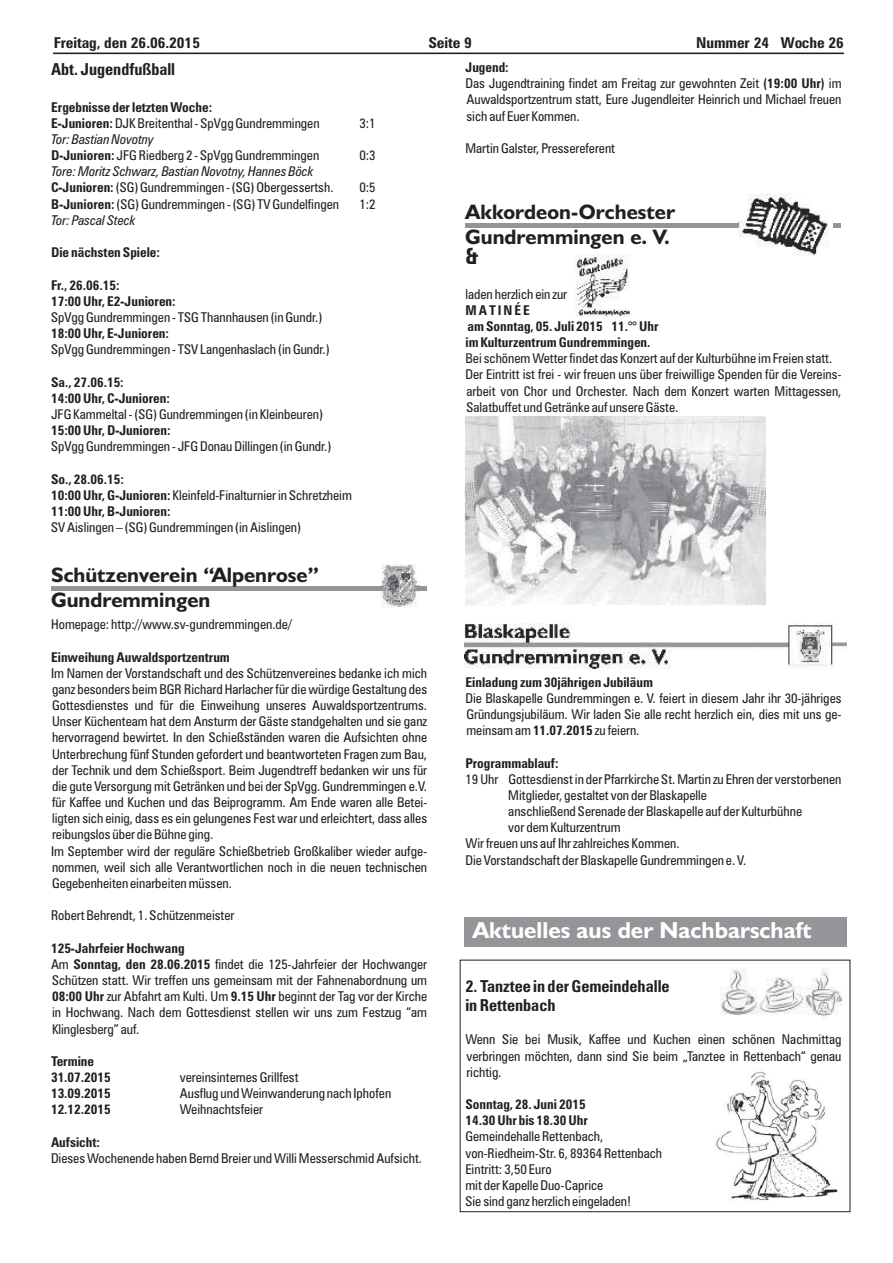
<style>
.page{position:relative;width:893px;height:1263px;background:#fff}
.page>*{position:absolute;margin:0;border:0;box-sizing:border-box;transform-origin:0 0}
.t1{font:700 24px "Humanist 521 BT";color:#fff}
.t2{font:700 23.25px "Humanist 521 BT";color:#fff}
.t3{font:700 condensed 22.5px "Zurich BT";color:#231f20}
.t4{font:700 21px/25.2px "Humanist 521 BT";color:#231f20}
.t5{font:700 condensed 16.5px "Zurich BT";color:#231f20}
.t6{font:700 condensed 15px "Zurich BT";letter-spacing:-.005em;color:#231f20;scale:1.04 1}
.t7{font:condensed 13.5px/16.2px "Zurich BT";color:#231f20}
.t8{font:700 condensed 13.5px/16.2px "Zurich BT";color:#231f20}
.t9{font:italic condensed 13.5px/16.2px "Zurich BT";color:#231f20}
.s1{font-weight:700}
.s2{font-weight:700;font-style:normal}
.s3{font-style:normal}
.s4{font-weight:400}
</style>
<div class="page">
<hr style="left:53px;top:53px;width:791px;height:1px;background:#231f20">
<img style="left:575px;top:255px;width:55px;height:63px">
<hr style="left:465px;top:223px;width:376px;height:4px;background:#939598">
<img style="left:739px;top:193px;width:93px;height:63px">
<img style="left:465px;top:417px;width:300px;height:188px">
<hr style="left:51px;top:586px;width:376px;height:4px;background:#939598">
<img style="left:381px;top:564px;width:38px;height:44px">
<img style="left:464px;top:624px;width:383px;height:44px">
<div style="left:464px;top:917px;width:382px;height:29px;background:#939598"></div>
<img style="left:720px;top:969px;width:122px;height:48px">
<img style="left:714px;top:1072px;width:124px;height:130px">
<div style="left:460px;top:960px;width:390px;height:252px;border:1px solid #231f20"></div>
<p class="t6" style="left:54px;top:37px;width:142px">Freitag, den 26.06.2015</p>
<p class="t6" style="left:428px;top:37px;width:43px">Seite 9</p>
<p class="t6" style="left:696px;top:37px;width:144px">Nummer 24 Woche 26</p>
<p class="t5" style="left:51px;top:63px;width:126px">Abt. Jugendfußball</p>
<p class="t7" style="left:465px;top:60px;width:378px"><span class="s1">Jugend:<br></span>Das Jugendtraining findet am Freitag zur gewohnten Zeit <span class="s1">(19:00 Uhr)</span> im<br>Auwaldsportzentrum statt, Eure Jugendleiter Heinrich und Michael freuen</p>
<p class="t8" style="left:51px;top:100px;width:163px">Ergebnisse der letzten Woche:</p>
<p class="t7" style="left:466px;top:109px;width:115px">sich auf Euer Kommen.</p>
<p class="t7" style="left:51px;top:116px;width:270px"><span class="s1">E-Junioren:</span> DJK Breitenthal - SpVgg Gundremmingen</p>
<p class="t7" style="left:359px;top:116px;width:18px">3:1</p>
<p class="t9" style="left:51px;top:132px;width:104px">Tor: Bastian Novotny</p>
<p class="t7" style="left:465px;top:141px;width:151px">Martin Galster, Pressereferent</p>
<p class="t7" style="left:51px;top:149px;width:270px"><span class="s1">D-Junioren:</span> JFG Riedberg 2 - SpVgg Gundremmingen</p>
<p class="t7" style="left:359px;top:149px;width:18px">0:3</p>
<p class="t9" style="left:51px;top:165px;width:284px">Tore: Moritz Schwarz, Bastian Novotny, Hannes Böck<br><span class="s2">C-Junioren:</span> <span class="s3">(SG) Gundremmingen - (SG) Obergessertsh.</span></p>
<p class="t7" style="left:359px;top:181px;width:18px">0:5</p>
<p class="t7" style="left:51px;top:197px;width:289px"><span class="s1">B-Junioren:</span> (SG) Gundremmingen - (SG) TV Gundelfingen</p>
<p class="t7" style="left:359px;top:197px;width:18px">1:2</p>
<p class="t9" style="left:51px;top:213px;width:86px">Tor: Pascal Steck</p>
<p class="t8" style="left:51px;top:246px;width:110px">Die nächsten Spiele:</p>
<h3 class="t3" style="left:465px;top:248px;width:14px">&amp;</h3>
<p class="t8" style="left:51px;top:278px;width:70px">Fr., 26.06.15:</p>
<p class="t7" style="left:465px;top:287px;width:103px">laden herzlich ein zur</p>
<p class="t8" style="left:51px;top:294px;width:126px">17:00 Uhr, E2-Junioren:</p>
<h3 class="t4" style="left:465px;top:201px;width:211px">Akkordeon-Orchester<br>Gundremmingen e. V.</h3>
<p class="t8" style="left:465px;top:303px;width:66px">M A T I N É E</p>
<p class="t7" style="left:51px;top:310px;width:273px">SpVgg Gundremmingen - TSG Thannhausen (in Gundr.)</p>
<p class="t8" style="left:467px;top:319px;width:192px">am Sonntag, 05. Juli 2015 11.°° Uhr</p>
<p class="t8" style="left:51px;top:326px;width:119px">18:00 Uhr, E-Junioren:</p>
<p class="t8" style="left:465px;top:335px;width:187px">im Kulturzentrum Gundremmingen.</p>
<p class="t7" style="left:51px;top:343px;width:280px">SpVgg Gundremmingen - TSV Langenhaslach (in Gundr.)</p>
<p class="t7" style="left:465px;top:352px;width:378px">Bei schönem Wetter findet das Konzert auf der Kulturbühne im Freien statt.<br>Der Eintritt ist frei - wir freuen uns über freiwillige Spenden für die Vereins-</p>
<p class="t8" style="left:51px;top:375px;width:74px">Sa., 27.06.15:</p>
<p class="t7" style="left:466px;top:384px;width:377px">arbeit von Chor und Orchester. Nach dem Konzert warten Mittagessen,</p>
<p class="t8" style="left:51px;top:391px;width:120px">14:00 Uhr, C-Junioren:</p>
<p class="t7" style="left:466px;top:400px;width:213px">Salatbuffet und Getränke auf unsere Gäste.</p>
<p class="t7" style="left:51px;top:407px;width:273px">JFG Kammeltal - (SG) Gundremmingen (in Kleinbeuren)</p>
<p class="t8" style="left:51px;top:423px;width:121px">15:00 Uhr, D-Junioren:</p>
<p class="t7" style="left:51px;top:440px;width:282px">SpVgg Gundremmingen - JFG Donau Dillingen (in Gundr.)</p>
<p class="t8" style="left:51px;top:472px;width:302px">So., 28.06.15:<br>10:00 Uhr, G-Junioren: <span class="s4">Kleinfeld-Finalturnier in Schretzheim<br></span>11:00 Uhr, B-Junioren:</p>
<p class="t7" style="left:51px;top:521px;width:251px">SV Aislingen – (SG) Gundremmingen (in Aislingen)</p>
<h3 class="t4" style="left:51px;top:564px;width:269px">Schützenverein “Alpenrose”<br>Gundremmingen</h3>
<p class="t7" style="left:51px;top:618px;width:242px">Homepage: http://www.sv-gundremmingen.de/</p>
<p class="t8" style="left:51px;top:650px;width:180px">Einweihung Auwaldsportzentrum</p>
<p class="t7" style="left:51px;top:666px;width:378px">Im Namen der Vorstandschaft und des Schützenvereines bedanke ich mich</p>
<p class="t7" style="left:52px;top:682px;width:377px">ganz besonders beim BGR Richard Harlacher für die würdige Gestaltung des</p>
<p class="t7" style="left:52px;top:698px;width:377px">Gottesdienstes und für die Einweihung unseres Auwaldsportzentrums.</p>
<p class="t7" style="left:52px;top:715px;width:377px">Unser Küchenteam hat dem Ansturm der Gäste standgehalten und sie ganz</p>
<p class="t7" style="left:52px;top:731px;width:377px">hervorragend bewirtet. In den Schießständen waren die Aufsichten ohne<br>Unterbrechung fünf Stunden gefordert und beantworteten Fragen zum Bau,</p>
<p class="t7" style="left:52px;top:763px;width:377px">der Technik und dem Schießsport. Beim Jugendtreff bedanken wir uns für</p>
<p class="t7" style="left:52px;top:779px;width:377px">die gute Versorgung mit Getränken und bei der SpVgg. Gundremmingen e.V.</p>
<p class="t7" style="left:52px;top:795px;width:377px">für Kaffee und Kuchen und das Beiprogramm. Am Ende waren alle Betei-</p>
<p class="t7" style="left:52px;top:812px;width:377px">ligten sich einig, dass es ein gelungenes Fest war und erleichtert, dass alles</p>
<p class="t7" style="left:52px;top:828px;width:163px">reibungslos über die Bühne ging.</p>
<p class="t7" style="left:51px;top:844px;width:378px">Im September wird der reguläre Schießbetrieb Großkaliber wieder aufge-</p>
<p class="t7" style="left:52px;top:860px;width:377px">nommen, weil sich alle Verantwortlichen noch in die neuen technischen<br>Gegebenheiten einarbeiten müssen.</p>
<p class="t7" style="left:51px;top:909px;width:185px">Robert Behrendt, 1. Schützenmeister</p>
<p class="t7" style="left:51px;top:941px;width:378px"><span class="s1">125-Jahrfeier Hochwang<br></span>Am <span class="s1">Sonntag, den 28.06.2015</span> findet die 125-Jahrfeier der Hochwanger<br>Schützen statt. Wir treffen uns gemeinsam mit der Fahnenabordnung um</p>
<p class="t7" style="left:52px;top:990px;width:377px"><span class="s1">08:00 Uhr</span> zur Abfahrt am Kulti. Um <span class="s1">9.15 Uhr</span> beginnt der Tag vor der Kirche</p>
<p class="t7" style="left:52px;top:1006px;width:377px">in Hochwang. Nach dem Gottesdienst stellen wir uns zum Festzug “am<br>Klinglesberg” auf.</p>
<p class="t8" style="left:51px;top:1054px;width:45px">Termine</p>
<p class="t8" style="left:51px;top:1070px;width:61px">31.07.2015</p>
<p class="t7" style="left:180px;top:1070px;width:120px">vereinsinternes Grillfest</p>
<p class="t8" style="left:51px;top:1087px;width:61px">13.09.2015</p>
<p class="t7" style="left:180px;top:1087px;width:213px">Ausflug und Weinwanderung nach Iphofen</p>
<p class="t8" style="left:51px;top:1103px;width:61px">12.12.2015</p>
<p class="t7" style="left:180px;top:1103px;width:85px">Weihnachtsfeier</p>
<p class="t8" style="left:51px;top:1135px;width:51px">Aufsicht:</p>
<p class="t7" style="left:51px;top:1151px;width:373px">Dieses Wochenende haben Bernd Breier und Willi Messerschmid Aufsicht.</p>
<p class="t8" style="left:465px;top:675px;width:189px">Einladung zum 30jährigen Jubiläum</p>
<p class="t7" style="left:465px;top:691px;width:378px">Die Blaskapelle Gundremmingen e. V. feiert in diesem Jahr ihr 30-jähriges</p>
<p class="t7" style="left:466px;top:707px;width:377px">Gründungsjubiläum. Wir laden Sie alle recht herzlich ein, dies mit uns ge-</p>
<p class="t7" style="left:466px;top:724px;width:175px">meinsam am <span class="s1">11.07.2015</span> zu feiern.</p>
<p class="t8" style="left:465px;top:756px;width:95px">Programmablauf:</p>
<p class="t7" style="left:465px;top:772px;width:378px">19 Uhr Gottesdienst in der Pfarrkirche St. Martin zu Ehren der verstorbenen</p>
<p class="t7" style="left:508px;top:788px;width:200px">Mitglieder, gestaltet von der Blaskapelle</p>
<p class="t7" style="left:508px;top:804px;width:295px">anschließend Serenade der Blaskapelle auf der Kulturbühne</p>
<p class="t7" style="left:508px;top:821px;width:114px">vor dem Kulturzentrum</p>
<p class="t7" style="left:465px;top:837px;width:216px">Wir freuen uns auf Ihr zahlreiches Kommen.</p>
<p class="t7" style="left:465px;top:853px;width:282px">Die Vorstandschaft der Blaskapelle Gundremmingen e. V.</p>
<h1 class="t1" style="left:472px;top:922px;width:209px">Vereinsnachrichten</h1>
<h2 class="t2" style="left:472px;top:922px;width:341px">Aktuelles aus der Nachbarschaft</h2>
<p class="t5" style="left:465px;top:980px;width:206px">2. Tanztee in der Gemeindehalle</p>
<p class="t5" style="left:465px;top:999px;width:92px">in Rettenbach</p>
<p class="t7" style="left:465px;top:1033px;width:378px">Wenn Sie bei Musik, Kaffee und Kuchen einen schönen Nachmittag verbringen möchten, dann sind Sie beim „Tanztee in Rettenbach“ genau</p>
<p class="t7" style="left:466px;top:1065px;width:37px">richtig.</p>
<p class="t8" style="left:465px;top:1097px;width:122px">Sonntag, 28. Juni 2015</p>
<p class="t8" style="left:465px;top:1114px;width:124px">14.30 Uhr bis 18.30 Uhr</p>
<p class="t7" style="left:465px;top:1130px;width:139px">Gemeindehalle Rettenbach,</p>
<p class="t7" style="left:465px;top:1146px;width:198px">von-Riedheim-Str. 6, 89364 Rettenbach</p>
<p class="t7" style="left:465px;top:1162px;width:167px">Eintritt: 3,50 Euro<br>mit der Kapelle Duo-Caprice<br>Sie sind ganz herzlich eingeladen!</p>
</div>
